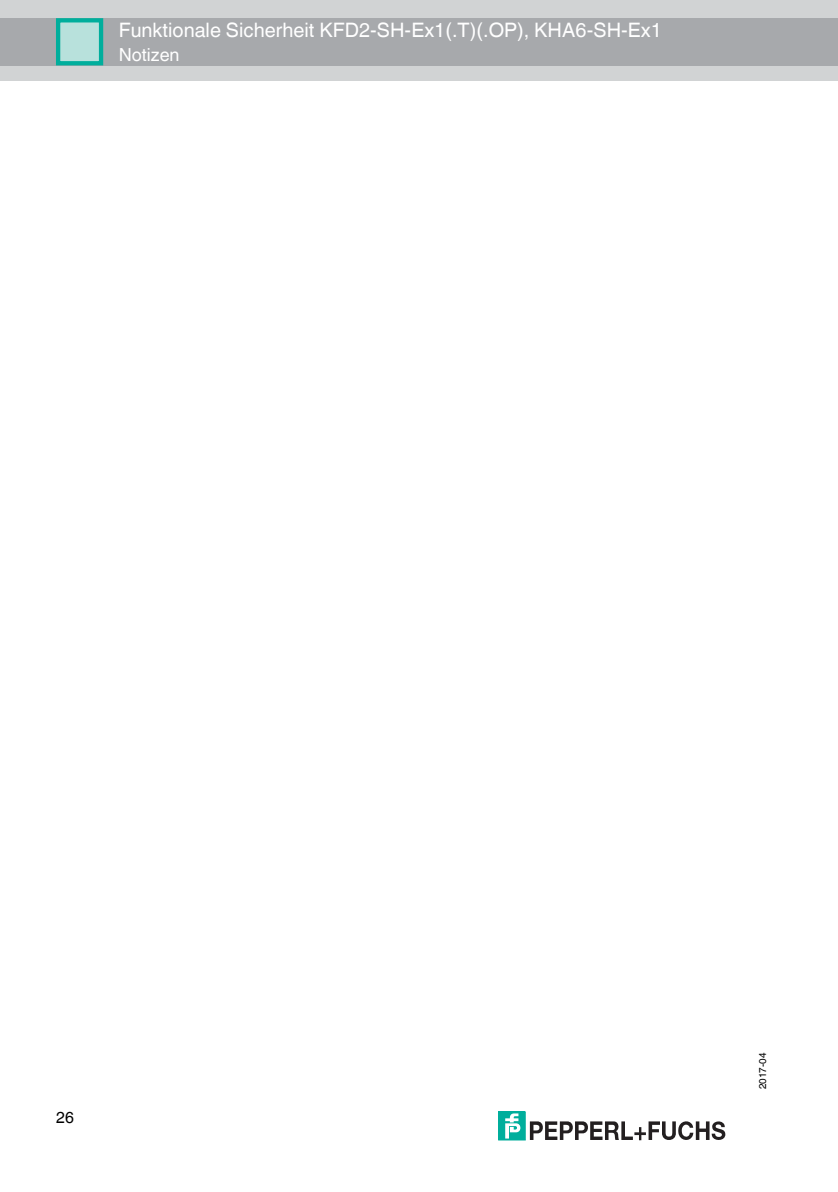
<style>
.page{position:relative;width:838px;height:1192px;background:#fff}
.page>*{position:absolute;margin:0;border:0;box-sizing:border-box;transform-origin:0 0}
.t1{font:20px "Helvetica World";color:#fff}
.t2{font:18px "Helvetica World";color:#fff}
.t3{font:16px "Helvetica World";color:#000}
.t4{font:10px "Helvetica World";color:#000}
</style>
<div class="page">
<div style="left:0;top:0;width:838px;height:80px;background:#d1d3d4"></div>
<div style="left:0;top:18px;width:838px;height:48px;background:#a7a9ac"></div>
<div style="left:56px;top:19px;width:45px;height:45px;background:#b8e1dc"></div>
<div style="left:56px;top:18px;width:47px;height:47px;border:4px solid #00ae9c"></div>
<div style="left:499px;top:1112px;width:26px;height:28px;background:#00ae9c"></div>
<svg style="left:505px;top:1113px;width:16px;height:26px"></svg>
<svg style="left:530px;top:1121px;width:195px;height:19px"></svg>
<p class="t1" style="left:119px;top:13px;width:545px">Funktionale Sicherheit KFD2-SH-Ex1(.T)(.OP), KHA6-SH-Ex1</p>
<p class="t2" style="left:119px;top:40px;width:62px">Notizen</p>
<p class="t3" style="left:56px;top:1104px;width:19px">26</p>
<p class="t4" style="left:754px;top:1089px;width:38px;rotate:-90deg">2017-04</p>
</div>
